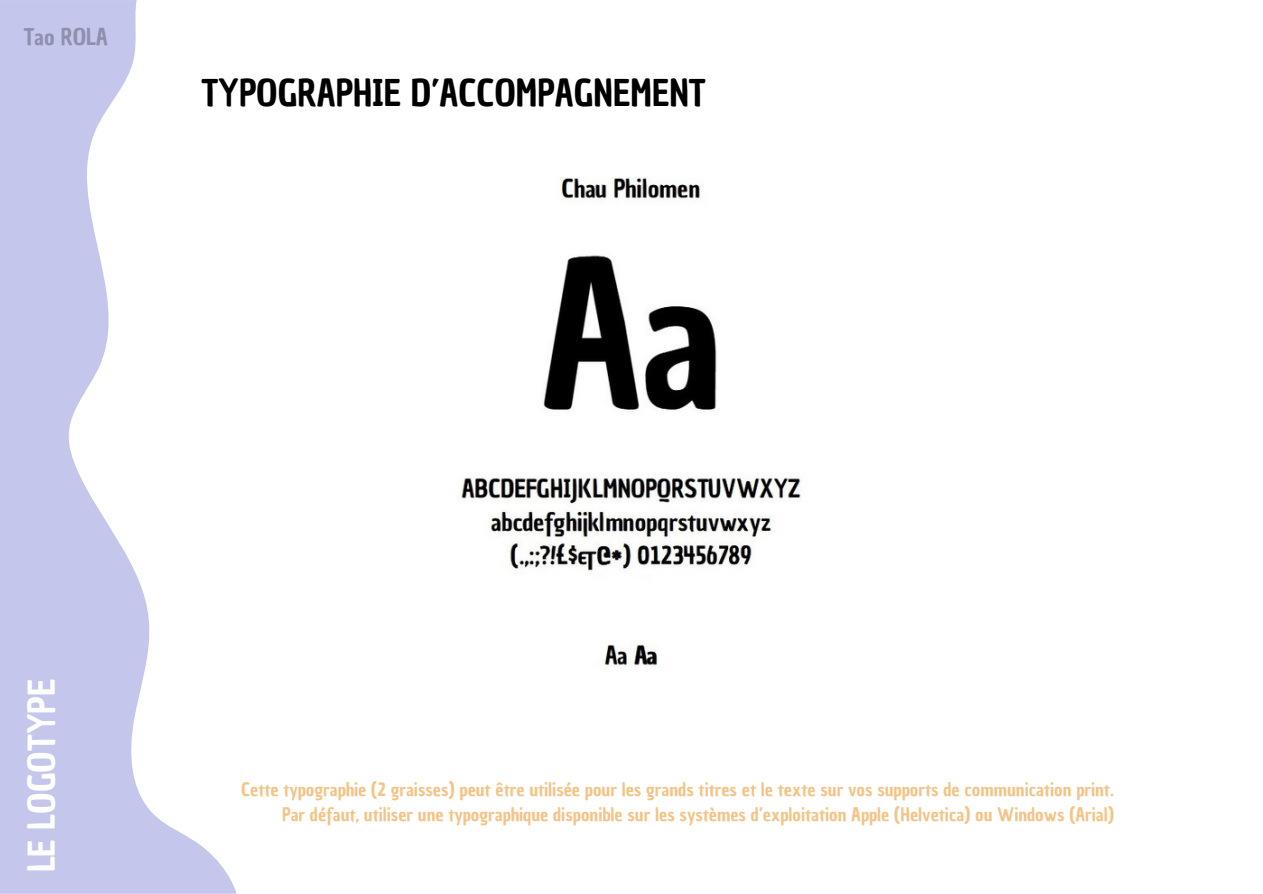
<style>
.page{position:relative;width:1263px;height:894px;background:#fff}
.page>*{position:absolute;margin:0;border:0;box-sizing:border-box;transform-origin:0 0}
.t1{font:36px "Chau Philomene One";color:#000}
.t2{font:36px "Chau Philomene One";color:#fff}
.t3{font:22.5px "Chau Philomene One";color:#8e90ad}
.t4{font:18px "Chau Philomene One";color:#f3c488}
</style>
<div class="page">
<svg style="left:0;top:0;width:237px;height:893px;fill:#c4c7eb"></svg>
<img style="left:459px;top:178px;width:343px;height:489px">
<p class="t3" style="left:24px;top:21px;width:86px">Tao ROLA</p>
<p class="t1" style="left:201px;top:69px;width:506px">TYPOGRAPHIE D’ACCOMPAGNEMENT</p>
<p class="t2" style="left:18px;top:872px;width:195px;rotate:-90deg">LE LOGOTYPE</p>
<p class="t4" style="left:241px;top:777px;width:874px">Cette typographie (2 graisses) peut être utilisée pour les grands titres et le texte sur vos supports de communication print.</p>
<p class="t4" style="left:282px;top:802px;width:833px">Par défaut, utiliser une typographique disponible sur les systèmes d’exploitation Apple (Helvetica) ou Windows (Arial)</p>
</div>
